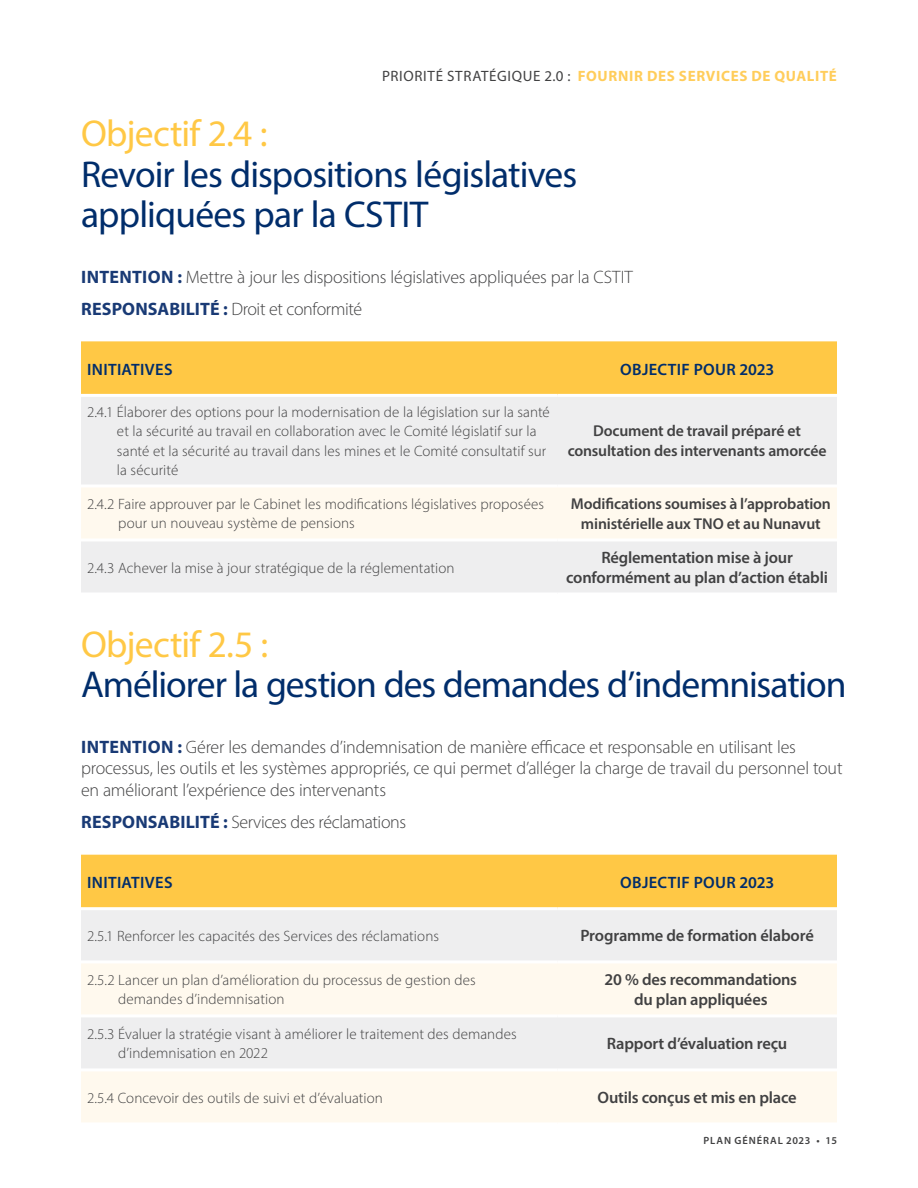
<style>
.page{position:relative;width:918px;height:1188px;background:#fff}
.page>*{position:absolute;margin:0;border:0;box-sizing:border-box;transform-origin:0 0}
._1_12_Heading{font:37.5px/40.5px "Myriad Pro";letter-spacing:-.025em;color:#002d6b}
._1_2_Heading__Intent{font:300 18px/21.6px "Myriad Pro";letter-spacing:-.01em;color:#414142}
._1_2_Heading__Accoun{font:300 18px "Myriad Pro";letter-spacing:-.02em;color:#414142}
._2_2_Table_Body_Text{font:600 16.5px/19.5px "Myriad Pro";letter-spacing:-.01em;color:#414142;text-align:center}
._1_0_Tables_Heading{font:600 16.5px "Myriad Pro";letter-spacing:.02em;color:#002d6b}
._2_2_Table_Body_Text-2{font:600 15.75px/19.5px "Myriad Pro";letter-spacing:-.01em;color:#414142;text-align:center}
._2_0_Tables_Body_Tex{font:300 15px/19.5px "Myriad Pro";letter-spacing:.005em;color:#414142}
.t1{font:15px "Myriad Pro";letter-spacing:.035em;color:#414142}
.t2{font:700 15px "Myriad Pro";color:#ffcd5b}
.t3{font:600 10.5px "Myriad Pro";letter-spacing:.08em;color:#414142}
.s1{font-weight:700;color:#ffcd5b}
.s2{color:#ffc845}
.s3{font-weight:700;color:#193a75}
</style>
<div class="page">
<div style="left:81px;top:341px;width:756px;height:53px;background:#ffc845"></div>
<div style="left:81px;top:397px;width:756px;height:195px;background:#eeeeef"></div>
<div style="left:81px;top:487px;width:756px;height:51px;background:#fff9ee"></div>
<hr style="left:81px;top:484px;width:476px;height:3px;background:#fff">
<hr style="left:557px;top:484px;width:280px;height:3px;background:#fff">
<hr style="left:81px;top:538px;width:476px;height:3px;background:#fff">
<hr style="left:557px;top:538px;width:280px;height:3px;background:#fff">
<div style="left:81px;top:855px;width:756px;height:52px;background:#ffc845"></div>
<div style="left:81px;top:910px;width:756px;height:50px;background:#eeeeef"></div>
<svg style="left:81px;top:963px;width:756px;height:159px;background:#f9f5ee"></svg>
<hr style="left:81px;top:1014px;width:476px;height:3px;background:#fff">
<hr style="left:557px;top:1014px;width:280px;height:3px;background:#fff">
<hr style="left:81px;top:1068px;width:476px;height:3px;background:#fff">
<hr style="left:557px;top:1068px;width:280px;height:3px;background:#fff">
<p class="t1" style="left:382px;top:67px;width:17px">Priorit</p>
<p class="t1" style="left:436px;top:67px;width:21px">é strat</p>
<p class="t1" style="left:489px;top:67px;width:108px">égique 2.0 : <span class="s1">FOURNIR</span></p>
<p class="t2" style="left:647px;top:66px;width:10px">DES</p>
<p class="t2" style="left:679px;top:66px;width:10px">SERVICES</p>
<p class="t2" style="left:751px;top:66px;width:44px">DE QUALITÉ</p>
<p class="_1_12_Heading" style="left:81px;top:113px;width:498px"><span class="s2">Objectif 2.4 :<br></span>Revoir les dispositions législatives appliquées par la CSTIT</p>
<p class="_1_2_Heading__Intent" style="left:81px;top:266px;width:553px"><span class="s3">INTENTION :</span> Mettre à jour les dispositions législatives appliquées par la CSTIT</p>
<p class="_1_2_Heading__Accoun" style="left:81px;top:298px;width:283px"><span class="s3">RESPONSABILITÉ :</span> Droit et conformité</p>
<p class="_1_0_Tables_Heading" style="left:87px;top:359px;width:87px">INITIATIVES</p>
<p class="_1_0_Tables_Heading" style="left:620px;top:359px;width:156px">OBJECTIF POUR 2023</p>
<p class="_2_0_Tables_Body_Tex" style="left:117px;top:402px;width:434px;text-indent:-30px">2.4.1 Élaborer des options pour la modernisation de la législation sur la santé et la sécurité au travail en collaboration avec le Comité législatif sur la santé et la sécurité au travail dans les mines et le Comité consultatif sur la sécurité</p>
<p class="_2_2_Table_Body_Text-2" style="left:568px;top:421px;width:260px">Document de travail préparé et consultation des intervenants amorcée</p>
<p class="_2_0_Tables_Body_Tex" style="left:118px;top:494px;width:428px;text-indent:-31px">2.4.2 Faire approuver par le Cabinet les modifications législatives proposées pour un nouveau système de pensions</p>
<p class="_2_2_Table_Body_Text-2" style="left:571px;top:494px;width:262px">Modifications soumises à l’approbation ministérielle aux TNO et au Nunavut</p>
<p class="_2_0_Tables_Body_Tex" style="left:87px;top:558px;width:369px">2.4.3 Achever la mise à jour stratégique de la réglementation</p>
<p class="_2_2_Table_Body_Text" style="left:566px;top:548px;width:263px">Réglementation mise à jour conformément au plan d’action établi</p>
<p class="_1_12_Heading" style="left:81px;top:624px;width:767px"><span class="s2">Objectif 2.5 :<br></span>Améliorer la gestion des demandes d’indemnisation</p>
<p class="_1_2_Heading__Intent" style="left:81px;top:736px;width:763px"><span class="s3">INTENTION :</span> Gérer les demandes d’indemnisation de manière efficace et responsable en utilisant les processus, les outils et les systèmes appropriés, ce qui permet d’alléger la charge de travail du personnel tout en améliorant l’expérience des intervenants</p>
<p class="_1_2_Heading__Accoun" style="left:81px;top:812px;width:326px"><span class="s3">RESPONSABILITÉ :</span> Services des réclamations</p>
<p class="_1_0_Tables_Heading" style="left:87px;top:872px;width:87px">INITIATIVES</p>
<p class="_1_0_Tables_Heading" style="left:620px;top:872px;width:156px">OBJECTIF POUR 2023</p>
<p class="_2_0_Tables_Body_Tex" style="left:87px;top:926px;width:353px">2.5.1 Renforcer les capacités des Services des réclamations</p>
<p class="_2_2_Table_Body_Text" style="left:580px;top:925px;width:235px">Programme de formation élaboré</p>
<p class="_2_0_Tables_Body_Tex" style="left:118px;top:970px;width:359px;text-indent:-31px">2.5.2 Lancer un plan d’amélioration du processus de gestion des demandes d’indemnisation</p>
<p class="_2_2_Table_Body_Text" style="left:605px;top:970px;width:194px">20 % des recommandations du plan appliquées</p>
<p class="_2_0_Tables_Body_Tex" style="left:118px;top:1024px;width:400px;text-indent:-31px">2.5.3 Évaluer la stratégie visant à améliorer le traitement des demandes d’indemnisation en 2022</p>
<p class="_2_2_Table_Body_Text" style="left:607px;top:1033px;width:182px">Rapport d’évaluation reçu</p>
<p class="_2_0_Tables_Body_Tex" style="left:87px;top:1088px;width:298px">2.5.4 Concevoir des outils de suivi et d’évaluation</p>
<p class="_2_2_Table_Body_Text" style="left:598px;top:1087px;width:201px">Outils conçus et mis en place</p>
<p class="t3" style="left:704px;top:1134px;width:135px">PLAN GÉNÉRAL 2023 • 15</p>
</div>
